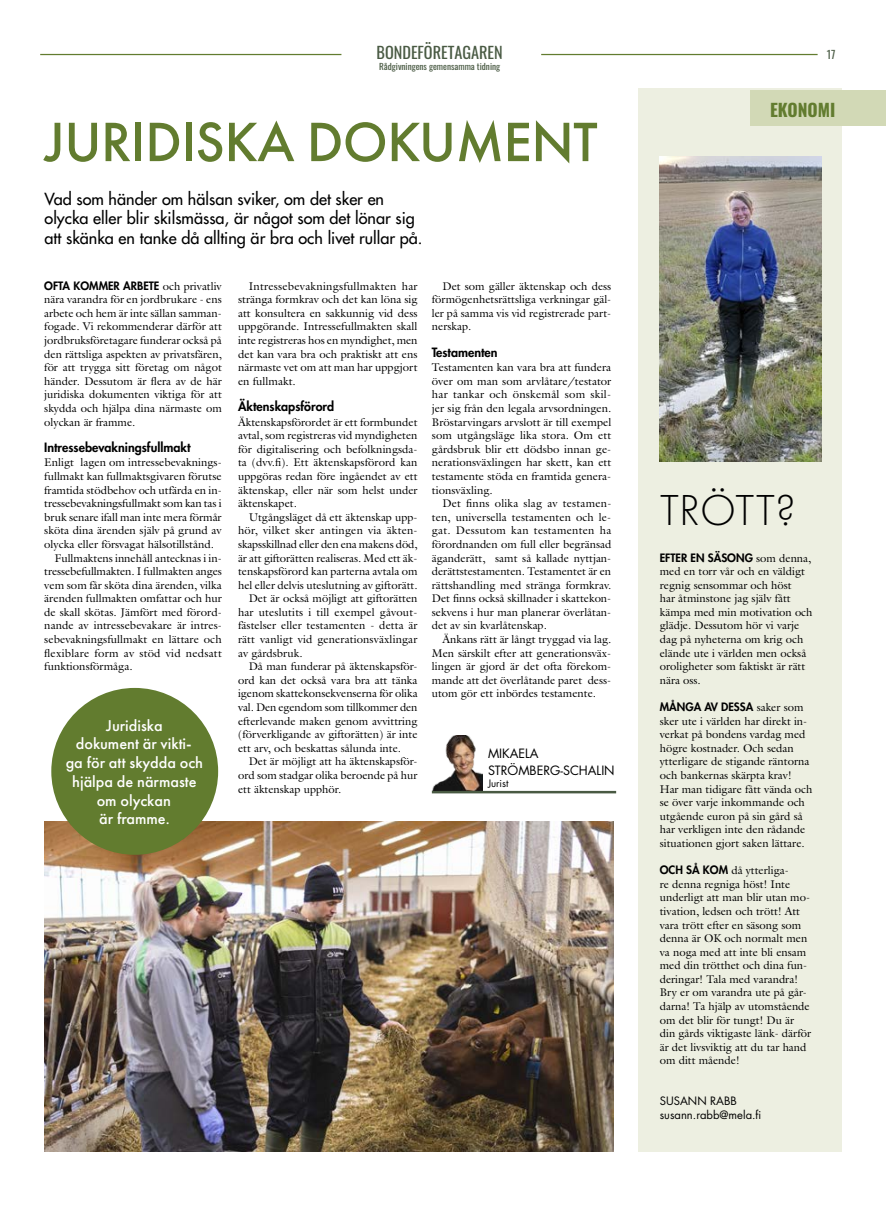
<style>
.page{position:relative;width:886px;height:1205px;background:#fff}
.page>*{position:absolute;margin:0;border:0;box-sizing:border-box;transform-origin:0 0}
.t1{font:500 57.5px "Futura PT";letter-spacing:-.01em;color:#627c2f}
.t2{font:300 45px "Futura PT";letter-spacing:.005em;color:#000}
.t3{font:700 17.5px "Oswald";color:#627c2f}
.t4{font:500 16.25px/19.5px "Futura Std";color:#000}
.t5{font:500 16.25px/18.8px "Futura PT";color:#fff;text-align:center}
.t6{font:16.25px "Oswald";color:#495a43}
.t7{font:800 12.5px "Futura Std";color:#000}
.t8{font:12.5px/17.5px "Futura Std";color:#000}
.t9{font:11.25px/13.6px "Galliard Std";color:#000;text-align:justify}
.t10{font:800 11.25px "Futura Std";color:#000}
.t11{font:11.25px "Galliard Std";letter-spacing:.02em;color:#000}
.t12{font:11.25px/13.6px "Futura Std";color:#000}
.t13{font:11.25px "Oswald";color:#495a43}
.t14{font:10px "Futura Std";color:#000}
.t15{font:8.75px "Oswald";color:#495a43;scale:1.05 1}
.s1{font-family:"Galliard Std";font-weight:400}
.s2{font-family:"Futura Std";font-weight:800}
</style>
<div class="page">
<hr style="left:40px;top:54px;width:301px;height:1px;background:#627c2f">
<hr style="left:541px;top:54px;width:276px;height:1px;background:#627c2f">
<div style="left:638px;top:89px;width:204px;height:1063px;background:#edefe1"></div>
<div style="left:750px;top:90px;width:136px;height:35px;background:#d2d9b6"></div>
<img style="left:659px;top:156px;width:162px;height:306px">
<img style="left:45px;top:821px;width:568px;height:331px">
<div style="left:51px;top:688px;width:167px;height:167px;background:#627c2f;border-radius:50%"></div>
<img style="left:432px;top:735px;width:50px;height:56px">
<hr style="left:432px;top:791px;width:184px;height:2px;background:#495a43">
<h3 class="t6" style="left:377px;top:38px;width:128px">BONDEFÖRETAGAREN</h3>
<p class="t13" style="left:827px;top:44px;width:10px">17</p>
<p class="t15" style="left:379px;top:58px;width:117px">Rådgivningens gemensamma tidning</p>
<h3 class="t3" style="left:770px;top:100px;width:67px">EKONOMI</h3>
<h1 class="t1" style="left:44px;top:107px;width:555px">JURIDISKA DOKUMENT</h1>
<h3 class="t4" style="left:45px;top:189px;width:379px">Vad som händer om hälsan sviker, om det sker en olycka eller blir skilsmässa, är något som det lönar sig att skänka en tanke då allting är bra och livet rullar på.</h3>
<p class="t10" style="left:44px;top:278px;width:179px">OFTA KOMMER ARBETE <span class="s1">och privatliv</span></p>
<p class="t9" style="left:44px;top:292px;width:179px">nära varandra för en jordbrukare - ens arbete och hem är inte sällan samman&shy;fogade. Vi rekommenderar därför att jordbruksföretagare funderar också på den rättsliga aspekten av privatsfären, för att trygga sitt företag om något händer. Dessutom är flera av de här juridiska dokumenten viktiga för att skydda och hjälpa dina närmaste om olyckan är framme.</p>
<p class="t7" style="left:44px;top:439px;width:148px">Intressebevakningsfullmakt</p>
<p class="t9" style="left:44px;top:455px;width:179px">Enligt lagen om intressebevaknings-</p>
<p class="t9" style="left:44px;top:469px;width:179px">fullmakt kan fullmaktsgivaren förutse</p>
<p class="t9" style="left:44px;top:483px;width:179px">framtida stödbehov och utfärda en in-</p>
<p class="t9" style="left:44px;top:496px;width:179px">tressebevakningsfullmakt som kan tas i</p>
<p class="t9" style="left:44px;top:510px;width:179px">bruk senare ifall man inte mera förmår</p>
<p class="t9" style="left:44px;top:523px;width:179px">sköta dina ärenden själv på grund av</p>
<p class="t9" style="left:44px;top:537px;width:171px">olycka eller försvagat hälsotillstånd.</p>
<p class="t9" style="left:55px;top:551px;width:168px">Fullmaktens innehåll antecknas i in-</p>
<p class="t9" style="left:44px;top:564px;width:179px">tressebefullmakten. I fullmakten anges</p>
<p class="t9" style="left:44px;top:578px;width:179px">vem som får sköta dina ärenden, vilka</p>
<p class="t9" style="left:44px;top:591px;width:179px">ärenden fullmakten omfattar och hur</p>
<p class="t9" style="left:44px;top:605px;width:179px">de skall skötas. Jämfört med förord-</p>
<p class="t9" style="left:44px;top:619px;width:179px">nande av intressebevakare är intres-</p>
<p class="t9" style="left:44px;top:632px;width:179px">sebevakningsfullmakt en lättare och</p>
<p class="t9" style="left:44px;top:646px;width:179px">flexiblare form av stöd vid nedsatt</p>
<p class="t9" style="left:44px;top:659px;width:90px">funktionsförmåga.</p>
<h3 class="t5" style="left:66px;top:716px;width:139px">Juridiska<br>dokument är vikti-<br>ga för att skydda och hjälpa de närmaste om olyckan<br>är framme.</h3>
<p class="t9" style="left:238px;top:279px;width:181px;text-indent:11px">Intressebevakningsfullmakten har stränga formkrav och det kan löna sig att konsultera en sakkunnig vid dess uppgörande. Intressefullmakten skall inte registreras hos en myndighet, men det kan vara bra och praktiskt att ens närmaste vet om att man har uppgjort en fullmakt.</p>
<p class="t7" style="left:238px;top:398px;width:98px">Äktenskapsförord</p>
<p class="t9" style="left:238px;top:415px;width:181px">Äktenskapsförordet är ett formbundet avtal, som registreras vid myndigheten för digitalisering och befolkningsda&shy;ta (dvv.fi). Ett äktenskapsförord kan uppgöras redan före ingåendet av ett äktenskap, eller när som helst under äktenskapet.</p>
<p class="t9" style="left:249px;top:510px;width:170px">Utgångsläget då ett äktenskap upp-</p>
<p class="t11" style="left:238px;top:523px;width:181px">hör, vilket sker antingen via äkten-</p>
<p class="t9" style="left:238px;top:537px;width:181px">skapsskillnad eller den ena makens död,</p>
<p class="t9" style="left:238px;top:551px;width:181px">är att giftorätten realiseras. Med ett äk-</p>
<p class="t9" style="left:238px;top:564px;width:181px">tenskapsförord kan parterna avtala om</p>
<p class="t9" style="left:238px;top:578px;width:181px">hel eller delvis uteslutning av giftorätt.</p>
<p class="t9" style="left:249px;top:591px;width:170px">Det är också möjligt att giftorätten</p>
<p class="t9" style="left:238px;top:605px;width:181px">har uteslutits i till exempel gåvout-</p>
<p class="t9" style="left:238px;top:619px;width:181px">fästelser eller testamenten - detta är</p>
<p class="t9" style="left:238px;top:632px;width:181px">rätt vanligt vid generationsväxlingar</p>
<p class="t9" style="left:238px;top:646px;width:66px">av gårdsbruk.</p>
<p class="t9" style="left:249px;top:659px;width:170px">Då man funderar på äktenskapsför-</p>
<p class="t9" style="left:238px;top:673px;width:181px">ord kan det också vara bra att tänka</p>
<p class="t9" style="left:238px;top:686px;width:181px">igenom skattekonsekvenserna för olika</p>
<p class="t9" style="left:238px;top:700px;width:181px">val. Den egendom som tillkommer den</p>
<p class="t9" style="left:238px;top:714px;width:181px">efterlevande maken genom avvittring</p>
<p class="t9" style="left:238px;top:727px;width:181px">(förverkligande av giftorätten) är inte</p>
<p class="t9" style="left:238px;top:741px;width:165px">ett arv, och beskattas sålunda inte.</p>
<p class="t9" style="left:249px;top:754px;width:170px">Det är möjligt att ha äktenskapsför-</p>
<p class="t9" style="left:238px;top:768px;width:181px">ord som stadgar olika beroende på hur</p>
<p class="t9" style="left:238px;top:782px;width:105px">ett äktenskap upphör.</p>
<p class="t9" style="left:432px;top:279px;width:181px;text-indent:11px">Det som gäller äktenskap och dess förmögenhetsrättsliga verkningar gäl&shy;ler på samma vis vid registrerade part&shy;nerskap.</p>
<p class="t7" style="left:432px;top:344px;width:67px">Testamenten</p>
<p class="t9" style="left:432px;top:360px;width:181px">Testamenten kan vara bra att fundera över om man som arvlåtare/testator har tankar och önskemål som skil&shy;jer sig från den legala arvsordningen.<br>Bröstarvingars arvslott är till exempel som utgångsläge lika stora. Om ett gårdsbruk blir ett dödsbo innan ge&shy;nerationsväxlingen har skett, kan ett testamente stöda en framtida genera&shy;tionsväxling.</p>
<p class="t9" style="left:432px;top:496px;width:181px;text-indent:11px">Det finns olika slag av testamen&shy;ten, universella testamenten och le&shy;gat. Dessutom kan testamenten ha förordnanden om full eller begränsad äganderätt, samt så kallade nyttjan&shy;derättstestamenten. Testamentet är en rättshandling med stränga formkrav.<br>Det finns också skillnader i skattekon&shy;sekvens i hur man planerar överlåtan&shy;det av sin kvarlåtenskap.</p>
<p class="t9" style="left:432px;top:632px;width:181px;text-indent:11px">Änkans rätt är långt tryggad via lag.<br>Men särskilt efter att generationsväx&shy;lingen är gjord är det ofta förekom&shy;mande att det överlåtande paret dess&shy;utom gör ett inbördes testamente.</p>
<p class="t8" style="left:488px;top:744px;width:128px">MIKAELA<br>STRÖMBERG-SCHALIN</p>
<p class="t14" style="left:488px;top:777px;width:22px">Jurist</p>
<h2 class="t2" style="left:660px;top:485px;width:137px">TRÖTT?</h2>
<p class="t10" style="left:660px;top:550px;width:153px">EFTER EN SÄSONG <span class="s1">som denna,</span></p>
<p class="t9" style="left:660px;top:564px;width:154px;text-align:left">med en torr vår och en väldigt regnig sensommar och höst<br>har åtminstone jag själv fått kämpa med min motivation och glädje. Dessutom hör vi varje dag på nyheterna om krig och elände ute i världen men också oroligheter som faktiskt är rätt nära oss.</p>
<p class="t10" style="left:660px;top:700px;width:145px">MÅNGA AV DESSA <span class="s1">saker som</span></p>
<p class="t9" style="left:660px;top:714px;width:154px;text-align:left">sker ute i världen har direkt in&shy;verkat på bondens vardag med högre kostnader. Och sedan ytterligare de stigande räntorna och bankernas skärpta krav!<br>Har man tidigare fått vända och se över varje inkommande och utgående euron på sin gård så har verkligen inte den rådande situationen gjort saken lättare.</p>
<p class="t9" style="left:660px;top:863px;width:153px;text-align:left"><span class="s2">OCH SÅ KOM</span> då ytterliga-<br>re denna regniga höst! Inte underligt att man blir utan mo&shy;tivation, ledsen och trött! Att vara trött efter en säsong som denna är OK och normalt men va noga med att inte bli ensam med din trötthet och dina fun&shy;deringar! Tala med varandra!<br>Bry er om varandra ute på går&shy;darna! Ta hjälp av utomstående om det blir för tungt! Du är din gårds viktigaste länk- därför är det livsviktig att du tar hand om ditt mående!</p>
<p class="t12" style="left:660px;top:1094px;width:103px">SUSANN RABB susann.rabb@mela.fi</p>
</div>
